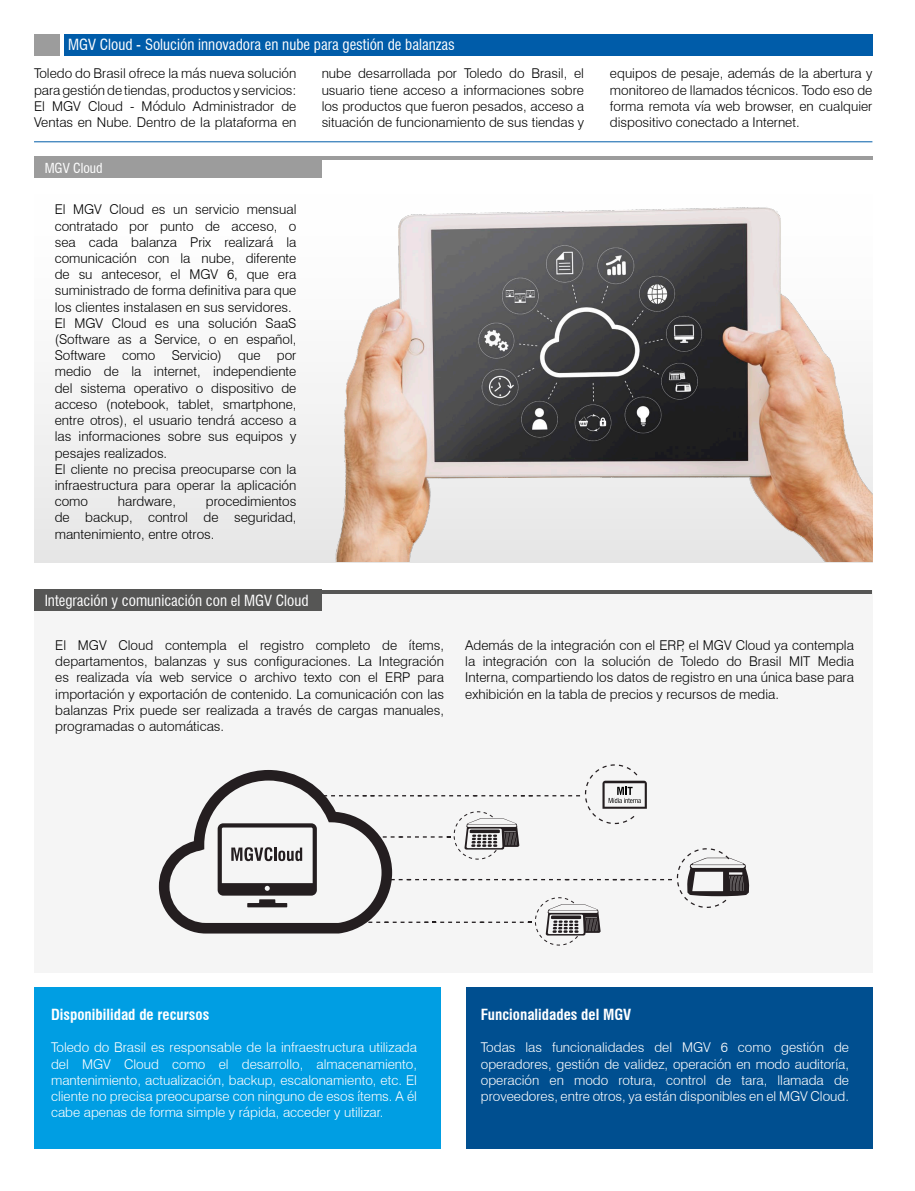
<style>
.page{position:relative;width:915px;height:1191px;background:#fff}
.page>*{position:absolute;margin:0;border:0;box-sizing:border-box;transform-origin:0 0}
.Título{font:condensed 15px "Swiss 721 BT";color:#fff}
.Título-2{font:700 condensed 15px "Swiss 721 BT";color:#fff}
.Item_NEW{font:300 13.5px/16.2px "Swiss 721 BT";color:#000;text-align:justify}
.Item_NEW-2{font:300 13.5px/16.2px "Swiss 721 BT";color:#fff;text-align:justify}
.Título-3{font:condensed 13.5px "Swiss 721 BT";color:#fff}
</style>
<div class="page">
<div style="left:34px;top:156px;width:838px;height:406px;background:linear-gradient(to bottom,#fff,#e8e8e8)"></div>
<div style="left:64px;top:34px;width:808px;height:21px;background:#005ca9"></div>
<div style="left:34px;top:34px;width:26px;height:21px;background:#9c9c9c"></div>
<div style="left:34px;top:156px;width:288px;height:22px;background:#9c9c9c"></div>
<hr style="left:34px;top:156px;width:838px;height:4px;background:#9c9c9c">
<hr style="left:34px;top:141px;width:838px;height:1px;background:#005ca9">
<img style="left:322px;top:177px;width:550px;height:384px">
<div style="left:34px;top:986px;width:406px;height:162px;background:#009ee3"></div>
<div style="left:466px;top:986px;width:406px;height:162px;background:#004f90"></div>
<div style="left:34px;top:590px;width:838px;height:382px;background:#f5f5f5"></div>
<div style="left:34px;top:590px;width:288px;height:21px;background:#565655"></div>
<hr style="left:296px;top:591px;width:576px;height:3px;background:#565655">
<svg style="left:159px;top:764px;width:590px;height:181px"></svg>
<p class="Título" style="left:68px;top:36px;width:388px">MGV Cloud - Solución innovadora en nube para gestión de balanzas</p>
<p class="Item_NEW" style="left:34px;top:65px;width:264px">Toledo do Brasil ofrece la más nueva solución para gestión de tiendas, productos y servicios:<br>El MGV Cloud - Módulo Administrador de Ventas en Nube. Dentro de la plataforma en</p>
<p class="Item_NEW" style="left:321px;top:65px;width:264px">nube desarrollada por Toledo do Brasil, el usuario tiene acceso a informaciones sobre los productos que fueron pesados, acceso a situación de funcionamiento de sus tiendas y</p>
<p class="Item_NEW" style="left:609px;top:65px;width:264px">equipos de pesaje, además de la abertura y monitoreo de llamados técnicos. Todo eso de forma remota vía web browser, en cualquier dispositivo conectado a Internet.</p>
<p class="Título-3" style="left:45px;top:160px;width:59px">MGV Cloud</p>
<p class="Item_NEW" style="left:55px;top:201px;width:243px">El MGV Cloud es un servicio mensual contratado por punto de acceso, o sea cada balanza Prix realizará la comunicación con la nube, diferente de su antecesor, el MGV 6, que era suministrado de forma definitiva para que los clientes instalasen en sus servidores.</p>
<p class="Item_NEW" style="left:55px;top:315px;width:243px">El MGV Cloud es una solución SaaS (Software as a Service, o en español, Software como Servicio) que por medio de la internet, independiente del sistema operativo o dispositivo de acceso (notebook, tablet, smartphone, entre otros), el usuario tendrá acceso a las informaciones sobre sus equipos y pesajes realizados.</p>
<p class="Item_NEW" style="left:55px;top:461px;width:243px">El cliente no precisa preocuparse con la infraestructura para operar la aplicación como</p>
<p class="Item_NEW" style="left:55px;top:493px;width:243px;text-indent:151px">procedimientos de backup, control de seguridad, mantenimiento, entre otros.</p>
<p class="Item_NEW" style="left:118px;top:493px;width:59px">hardware,</p>
<p class="Título" style="left:45px;top:591px;width:265px">Integración y comunicación con el MGV Cloud</p>
<p class="Item_NEW" style="left:55px;top:637px;width:390px">El MGV Cloud contempla el registro completo de ítems, departamentos, balanzas y sus configuraciones. La Integración es realizada vía web service o archivo texto con el ERP para importación y exportación de contenido. La comunicación con las balanzas Prix puede ser realizada a través de cargas manuales, programadas o automáticas.</p>
<p class="Item_NEW" style="left:465px;top:637px;width:390px">Además de la integración con el ERP, el MGV Cloud ya contempla la integración con la solución de Toledo do Brasil MIT Media Interna, compartiendo los datos de registro en una única base para exhibición en la tabla de precios y recursos de media.</p>
<p class="Título-2" style="left:51px;top:1005px;width:160px">Disponibilidad de recursos</p>
<p class="Item_NEW-2" style="left:51px;top:1039px;width:367px">Toledo do Brasil es responsable de la infraestructura utilizada del MGV Cloud como el desarrollo, almacenamiento, mantenimiento, actualización, backup, escalonamiento, etc. El cliente no precisa preocuparse con ninguno de esos ítems. A él cabe apenas de forma simple y rápida, acceder y utilizar.</p>
<p class="Título-2" style="left:480px;top:1005px;width:152px">Funcionalidades del MGV</p>
<p class="Item_NEW-2" style="left:480px;top:1039px;width:369px">Todas las funcionalidades del MGV 6 como gestión de operadores, gestión de validez, operación en modo auditoría, operación en modo rotura, control de tara, llamada de proveedores, entre otros, ya están disponibles en el MGV Cloud.</p>
</div>
